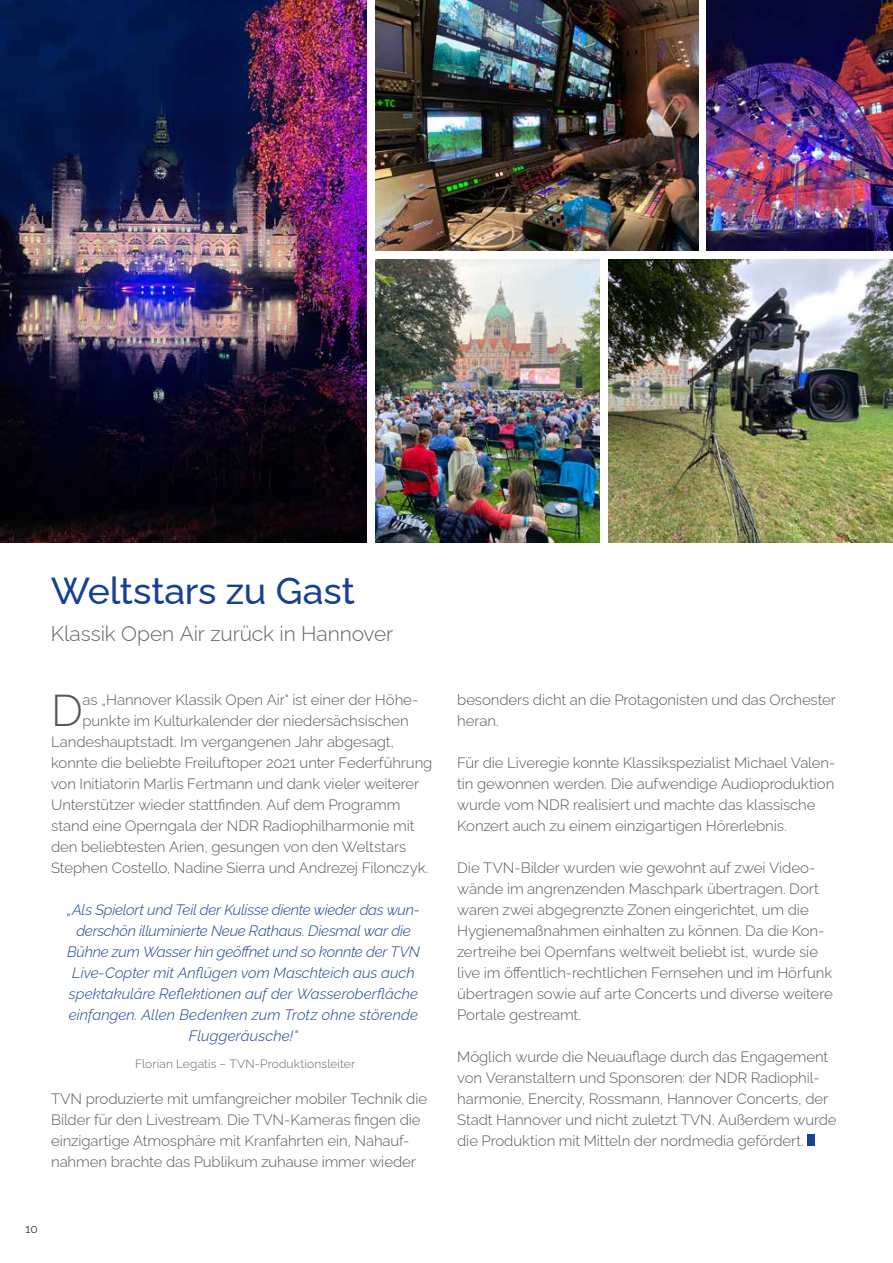
<style>
.page{position:relative;width:893px;height:1263px;background:#fff}
.page>*{position:absolute;margin:0;border:0;box-sizing:border-box;transform-origin:0 0}
.t1{font:300 44.55px "Raleway";color:#58585b}
.t2{font:500 37.5px "Raleway";letter-spacing:-.005em;color:#164194}
.t3{font:300 21px "Raleway";letter-spacing:-.005em;color:#646363}
.t4{font:300 15px/21px "Raleway";letter-spacing:-.005em;color:#58585b}
.t5{font:italic 300 15px/21px "Raleway";letter-spacing:-.01em;color:#164194;text-align:center}
.t6{font:300 12px "Raleway";letter-spacing:.01em;color:#646363}
.t7{font:300 12px "Raleway";color:#000}
</style>
<div class="page">
<div style="left:808px;top:1134px;width:7px;height:12px;background:#164194"></div>
<img style="left:375px;top:0;width:323px;height:251px">
<img style="left:375px;top:259px;width:225px;height:283px">
<img style="left:0;top:0;width:367px;height:542px">
<img style="left:608px;top:259px;width:285px;height:283px">
<img style="left:707px;top:0;width:186px;height:251px">
<h2 class="t2" style="left:51px;top:561px;width:305px">Weltstars zu Gast</h2>
<h3 class="t3" style="left:51px;top:617px;width:344px">Klassik Open Air zurück in Hannover</h3>
<h1 class="t1" style="left:51px;top:675px;width:33px">D</h1>
<p class="t4" style="left:82px;top:688px;width:337px">as „Hannover Klassik Open Air" ist einer der Höhe-</p>
<p class="t4" style="left:82px;top:709px;width:328px">punkte im Kulturkalender der niedersächsischen</p>
<p class="t4" style="left:51px;top:730px;width:345px">Landeshauptstadt. Im vergangenen Jahr abgesagt,</p>
<p class="t4" style="left:51px;top:751px;width:383px">konnte die beliebte Freiluftoper 2021 unter Federführung</p>
<p class="t4" style="left:51px;top:772px;width:370px">von Initiatorin Marlis Fertmann und dank vieler weiterer</p>
<p class="t4" style="left:51px;top:793px;width:351px">Unterstützer wieder stattfinden. Auf dem Programm</p>
<p class="t4" style="left:51px;top:814px;width:365px">stand eine Operngala der NDR Radiophilharmonie mit</p>
<p class="t4" style="left:51px;top:835px;width:357px">den beliebtesten Arien, gesungen von den Weltstars</p>
<p class="t4" style="left:51px;top:856px;width:379px">Stephen Costello, Nadine Sierra und Andrezej Filonczyk.</p>
<p class="t5" style="left:67px;top:898px;width:354px">„Als Spielort und Teil der Kulisse diente wieder das wun&shy;derschön illuminierte Neue Rathaus. Diesmal war die Bühne zum Wasser hin geöffnet und so konnte der TVN Live-Copter mit Anflügen vom Maschteich aus auch spektakuläre Reflektionen auf der Wasseroberfläche einfangen. Allen Bedenken zum Trotz ohne störende Fluggeräusche!“</p>
<p class="t6" style="left:135px;top:1054px;width:222px">Florian Legatis – TVN-Produktionsleiter</p>
<p class="t4" style="left:51px;top:1087px;width:377px">TVN produzierte mit umfangreicher mobiler Technik die Bilder für den Livestream. Die TVN-Kameras fingen die einzigartige Atmosphäre mit Kranfahrten ein, Nahauf&shy;nahmen brachte das Publikum zuhause immer wieder</p>
<p class="t7" style="left:26px;top:1219px;width:14px">10</p>
<p class="t4" style="left:457px;top:688px;width:380px">besonders dicht an die Protagonisten und das Orchester heran.</p>
<p class="t4" style="left:457px;top:751px;width:380px">Für die Liveregie konnte Klassikspezialist Michael Valen&shy;tin gewonnen werden. Die aufwendige Audioproduktion wurde vom NDR realisiert und machte das klassische Konzert auch zu einem einzigartigen Hörerlebnis.</p>
<p class="t4" style="left:457px;top:856px;width:377px">Die TVN-Bilder wurden wie gewohnt auf zwei Video&shy;wände im angrenzenden Maschpark übertragen. Dort waren zwei abgegrenzte Zonen eingerichtet, um die Hygienemaßnahmen einhalten zu können. Da die Kon&shy;zertreihe bei Opernfans weltweit beliebt ist, wurde sie live im öffentlich-rechtlichen Fernsehen und im Hörfunk übertragen sowie auf arte Concerts und diverse weitere Portale gestreamt.</p>
<p class="t4" style="left:457px;top:1045px;width:381px">Möglich wurde die Neuauflage durch das Engagement von Veranstaltern und Sponsoren: der NDR Radiophil&shy;harmonie, Enercity, Rossmann, Hannover Concerts, der Stadt Hannover und nicht zuletzt TVN. Außerdem wurde die Produktion mit Mitteln der nordmedia gefördert.</p>
</div>
